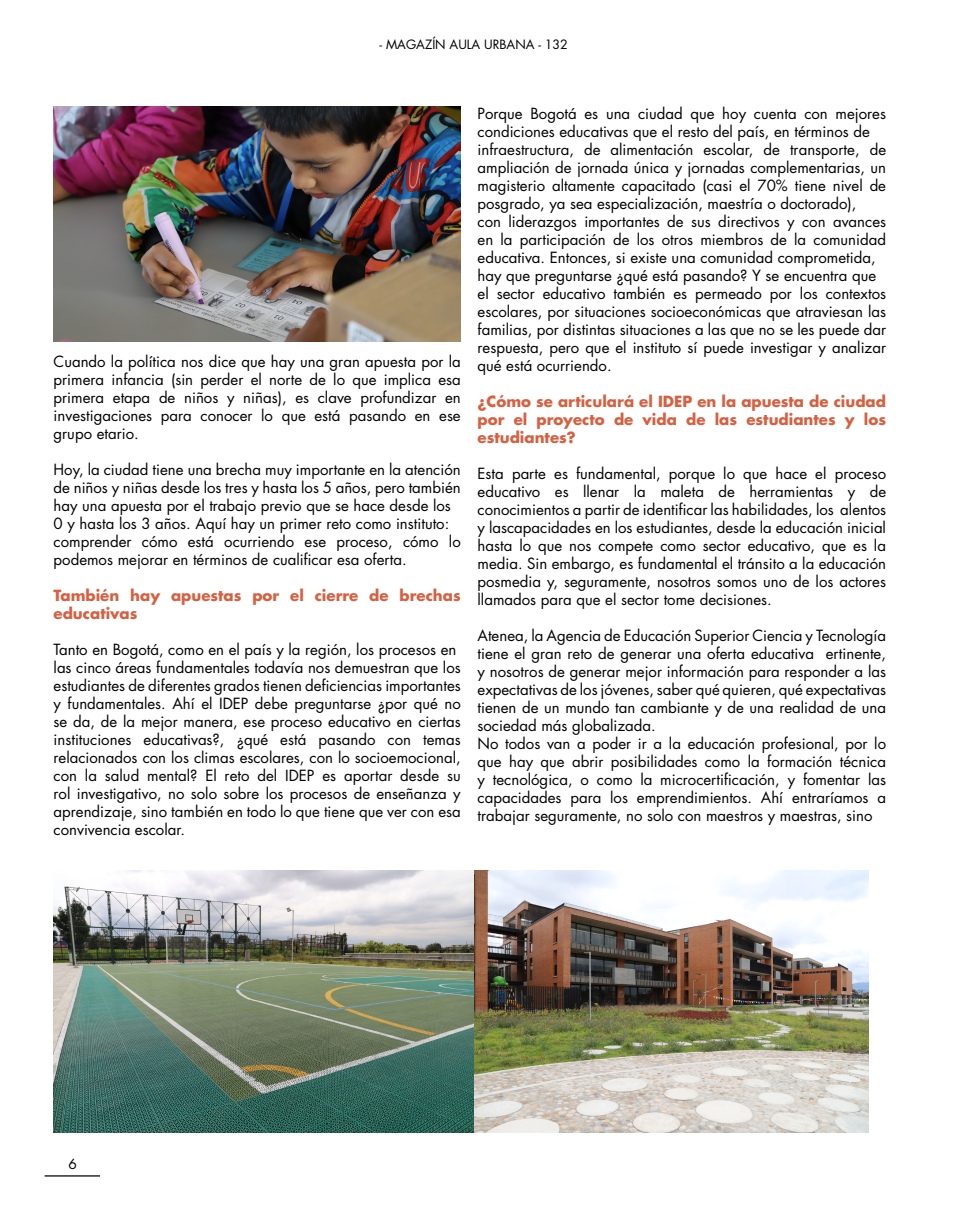
<style>
.page{position:relative;width:957px;height:1205px;background:#fff}
.page>*{position:absolute;margin:0;border:0;box-sizing:border-box;transform-origin:0 0}
.t1{font:15px/18px "Futura Std";color:#000}
.t2{font:700 15px/18px "Futura Std";color:#d76041}
.t3{font:13.75px "Futura Std";color:#000}
.t4{font:12.5px "Futura Std";color:#000}
</style>
<div class="page">
<img style="left:54px;top:870px;width:815px;height:263px">
<img style="left:54px;top:107px;width:407px;height:234px">
<hr style="left:45px;top:1175px;width:55px;height:1px;background:#000">
<p class="t4" style="left:379px;top:36px;width:190px">- MAGAZÍN AULA URBANA - 132</p>
<p class="t1" style="left:54px;top:352px;width:409px;text-align:justify">Cuando la política nos dice que hay una gran apuesta por la primera infancia (sin perder el norte de lo que implica esa primera etapa de niños y niñas), es clave profundizar en investigaciones para conocer lo que está pasando en ese grupo etario.</p>
<p class="t1" style="left:54px;top:460px;width:409px">Hoy, la ciudad tiene una brecha muy importante en la atención de niños y niñas desde los tres y hasta los 5 años, pero también hay una apuesta por el trabajo previo que se hace desde los 0 y hasta los 3 años. Aquí hay un primer reto como instituto: comprender cómo está ocurriendo ese proceso, cómo lo podemos mejorar en términos de cualificar esa oferta.</p>
<p class="t2" style="left:54px;top:586px;width:409px">También hay apuestas por el cierre de brechas educativas</p>
<p class="t1" style="left:54px;top:640px;width:409px">Tanto en Bogotá, como en el país y la región, los procesos en las cinco áreas fundamentales todavía nos demuestran que los estudiantes de diferentes grados tienen deficiencias importantes y fundamentales. Ahí el IDEP debe preguntarse ¿por qué no se da, de la mejor manera, ese proceso educativo en ciertas instituciones educativas?, ¿qué está pasando con temas relacionados con los climas escolares, con lo socioemocional, con la salud mental? El reto del IDEP es aportar desde su rol investigativo, no solo sobre los procesos de enseñanza y aprendizaje, sino también en todo lo que tiene que ver con esa convivencia escolar.</p>
<p class="t1" style="left:477px;top:104px;width:410px">Porque Bogotá es una ciudad que hoy cuenta con mejores condiciones educativas que el resto del país, en términos de infraestructura, de alimentación escolar, de transporte, de ampliación de jornada única y jornadas complementarias, un magisterio altamente capacitado (casi el 70% tiene nivel de posgrado, ya sea especialización, maestría o doctorado),<br>con liderazgos importantes de sus directivos y con avances en la participación de los otros miembros de la comunidad educativa. Entonces, si existe una comunidad comprometida, hay que preguntarse ¿qué está pasando? Y se encuentra que el sector educativo también es permeado por los contextos escolares, por situaciones socioeconómicas que atraviesan las familias, por distintas situaciones a las que no se les puede dar respuesta, pero que el instituto sí puede investigar y analizar qué está ocurriendo.</p>
<p class="t2" style="left:477px;top:392px;width:410px;text-align:justify">¿Cómo se articulará el IDEP en la apuesta de ciudad por el proyecto de vida de las estudiantes y los estudiantes?</p>
<p class="t1" style="left:477px;top:464px;width:410px;text-align:justify">Esta parte es fundamental, porque lo que hace el proceso educativo es llenar la maleta de herramientas y de conocimientos a partir de identificar las habilidades, los alentos y lascapacidades en los estudiantes, desde la educación inicial hasta lo que nos compete como sector educativo, que es la media. Sin embargo, es fundamental el tránsito a la educación posmedia y, seguramente, nosotros somos uno de los actores llamados para que el sector tome decisiones.</p>
<p class="t1" style="left:477px;top:626px;width:410px">Atenea, la Agencia de Educación Superior Ciencia y Tecnología tiene el gran reto de generar una oferta educativa ertinente, y nosotros de generar mejor información para responder a las expectativas de los jóvenes, saber qué quieren, qué expectativas tienen de un mundo tan cambiante y de una realidad de una sociedad más globalizada.<br>No todos van a poder ir a la educación profesional, por lo que hay que abrir posibilidades como la formación técnica y tecnológica, o como la microcertificación, y fomentar las capacidades para los emprendimientos. Ahí entraríamos a trabajar seguramente, no solo con maestros y maestras, sino</p>
<p class="t3" style="left:69px;top:1155px;width:10px">6</p>
</div>
